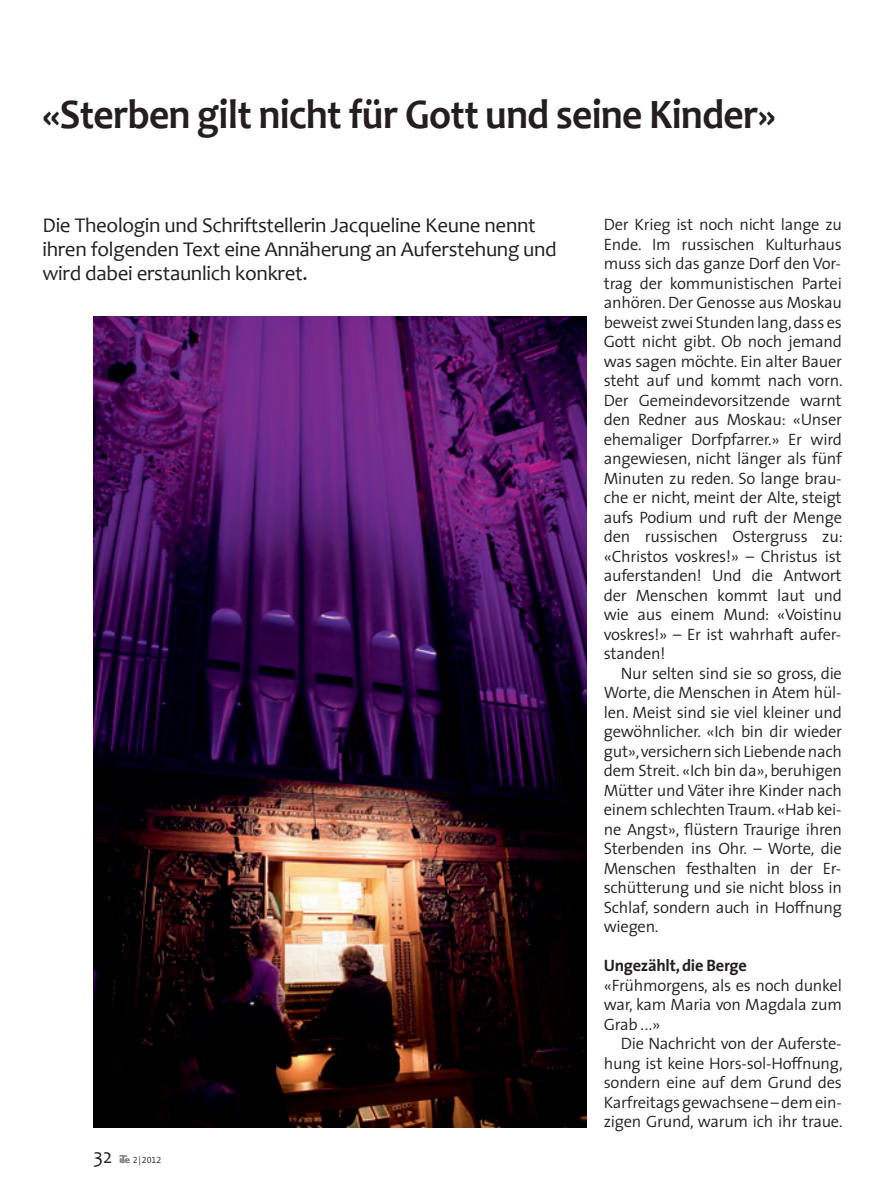
<style>
.page{position:relative;width:893px;height:1191px;background:#fff}
.page>*{position:absolute;margin:0;border:0;box-sizing:border-box;transform-origin:0 0}
.t1{font:700 42px "Candara";letter-spacing:-.015em;color:#231f20;scale:.94 1}
.t2{font:21px/24px "Candara";letter-spacing:-.015em;color:#231f20}
.t3{font:21px "Candara";letter-spacing:-.015em;color:#231f20;scale:.94 1}
.t4{font:300 16.5px/19.5px "The Sans SN";letter-spacing:-.015em;color:#231f20;text-align:justify}
.t5{font:700 16.5px "The Sans SN";letter-spacing:-.015em;color:#231f20}
.t6{font:300 9px "The Sans SN";color:#231f20}
.s1{font-family:"Ite Font";font-weight:400;color:#808285}
</style>
<div class="page">
<img style="left:94px;top:316px;width:493px;height:811px">
<h1 class="t1" style="left:43px;top:88px;width:781px">«Sterben gilt nicht für Gott und seine Kinder»</h1>
<p class="t2" style="left:43px;top:213px;width:516px">Die Theologin und Schriftstellerin Jacqueline Keune nennt ihren folgenden Text eine Annäherung an Auferstehung und wird dabei erstaunlich konkret.</p>
<p class="t3" style="left:94px;top:1143px;width:21px">32</p>
<p class="t6" style="left:119px;top:1156px;width:44px"><span class="s1">a</span> 2|2012</p>
<p class="t4" style="left:604px;top:216px;width:240px">Der Krieg ist noch nicht lange zu Ende. Im russischen Kulturhaus muss sich das ganze Dorf den Vor&shy;trag der kommunistischen Partei anhören. Der Genosse aus Moskau beweist zwei Stunden lang, dass es Gott nicht gibt. Ob noch jemand was sagen möchte. Ein alter Bauer steht auf und kommt nach vorn.<br>Der Gemeindevorsitzende warnt den Redner aus Moskau: «Unser ehemaliger Dorfpfarrer.» Er wird angewiesen, nicht länger als fünf Minuten zu reden. So lange brau&shy;che er nicht, meint der Alte, steigt aufs Podium und ruft der Menge den russischen Ostergruss zu: «Christos voskres!» – Christus ist auferstanden! Und die Antwort der Menschen kommt laut und wie aus einem Mund: «Voistinu voskres!» – Er ist wahrhaft aufer&shy;standen!</p>
<p class="t4" style="left:604px;top:665px;width:240px;text-indent:17px">Nur selten sind sie so gross, die Worte, die Menschen in Atem hül&shy;len. Meist sind sie viel kleiner und gewöhnlicher. «Ich bin dir wieder gut», versichern sich Liebende nach dem Streit. «Ich bin da», beruhigen Mütter und Väter ihre Kinder nach einem schlechten Traum. «Hab kei&shy;ne Angst», flüstern Traurige ihren Sterbenden ins Ohr. – Worte, die Menschen festhalten in der Er&shy;schütterung und sie nicht bloss in Schlaf, sondern auch in Hoffnung wiegen.</p>
<p class="t5" style="left:604px;top:959px;width:144px">Ungezählt, die Berge</p>
<p class="t4" style="left:604px;top:977px;width:240px">«Frühmorgens, als es noch dunkel war, kam Maria von Magdala zum Grab ...»</p>
<p class="t4" style="left:604px;top:1035px;width:240px;text-indent:17px">Die Nachricht von der Auferste&shy;hung ist keine Hors-sol-Hoffnung, sondern eine auf dem Grund des Karfreitags gewachsene – dem ein&shy;zigen Grund, warum ich ihr traue.</p>
</div>
